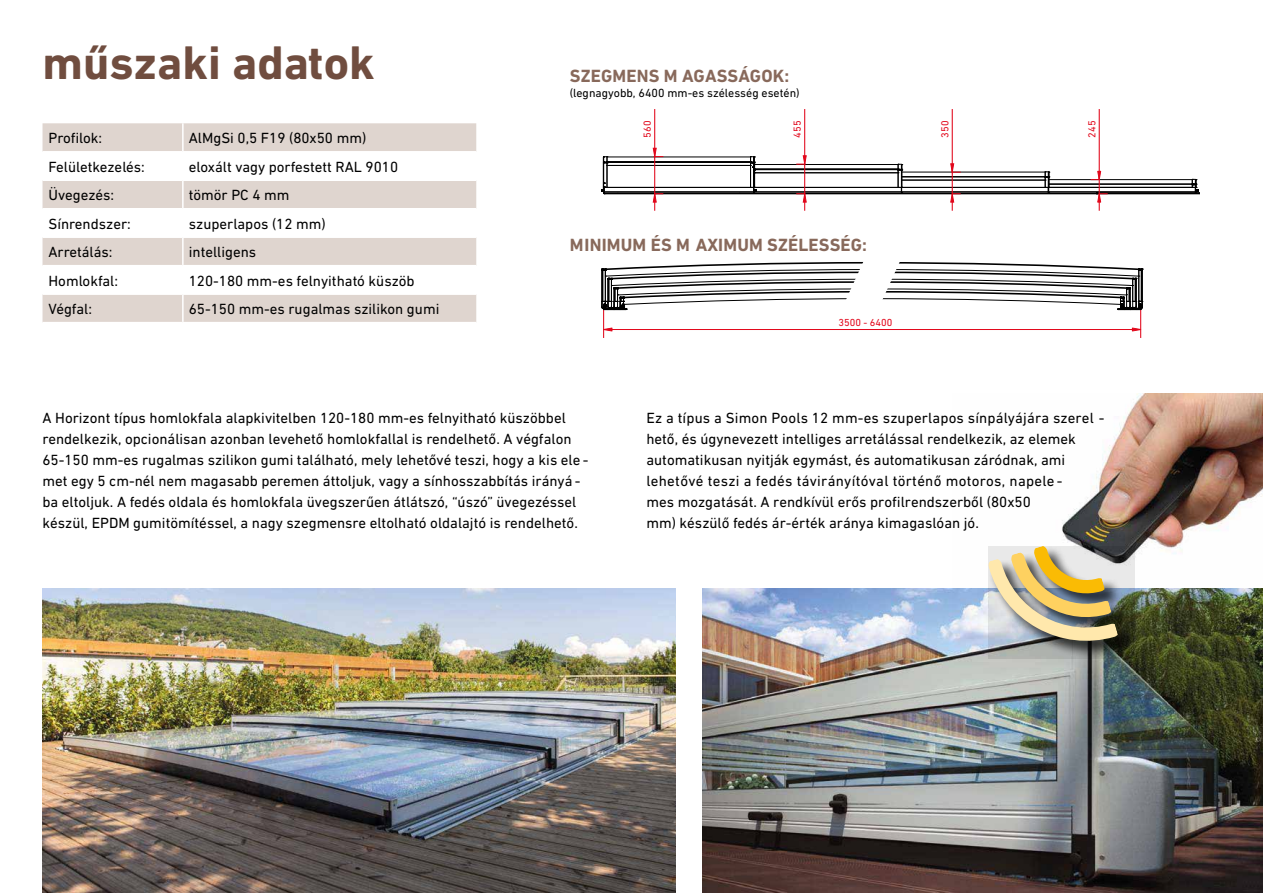
<style>
.page{position:relative;width:1263px;height:893px;background:#fff}
.page>*{position:absolute;margin:0;border:0;box-sizing:border-box;transform-origin:0 0}
.t1{font:700 48px "DIN Next LT Pro";color:#704d3f}
.t2{font:700 18px "DIN Next LT Pro";letter-spacing:.01em;color:#88695b}
.t3{font:15px/21px "DIN Next LT Pro";color:#000}
.t4{font:12px "DIN Next LT Pro";color:#000}
.t5{font:10.35px "DIN Next LT Pro";color:#e2071b}
</style>
<div class="page">
<img style="left:43px;top:589px;width:633px;height:304px">
<img style="left:702px;top:589px;width:561px;height:304px">
<hr style="left:607px;top:165px;width:143px;height:1px;background:#000">
<hr style="left:604px;top:187px;width:150px;height:1px;background:#000">
<hr style="left:604px;top:191px;width:150px;height:1px;background:#000">
<hr style="left:754px;top:187px;width:147px;height:1px;background:#000">
<hr style="left:754px;top:191px;width:147px;height:1px;background:#000">
<hr style="left:754px;top:172px;width:144px;height:1px;background:#000">
<hr style="left:754px;top:173px;width:144px;height:1px;background:#000">
<hr style="left:902px;top:180px;width:143px;height:1px;background:#000">
<hr style="left:902px;top:177px;width:143px;height:1px;background:#000">
<hr style="left:902px;top:176px;width:143px;height:1px;background:#000">
<hr style="left:902px;top:187px;width:146px;height:1px;background:#000">
<hr style="left:902px;top:191px;width:146px;height:1px;background:#000">
<hr style="left:604px;top:193px;width:493px;height:1px;background:#000">
<hr style="left:1097px;top:193px;width:102px;height:1px;background:#000">
<hr style="left:1097px;top:192px;width:102px;height:1px;background:#000">
<hr style="left:754px;top:192px;width:343px;height:1px;background:#000">
<hr style="left:1049px;top:191px;width:146px;height:1px;background:#000">
<hr style="left:1049px;top:187px;width:143px;height:1px;background:#000">
<hr style="left:1049px;top:184px;width:143px;height:1px;background:#000">
<hr style="left:902px;top:172px;width:143px;height:1px;background:#000">
<hr style="left:1049px;top:179px;width:143px;height:1px;background:#000">
<hr style="left:754px;top:164px;width:144px;height:1px;background:#000">
<svg style="left:898px;top:164px;width:5px;height:29px"></svg>
<hr style="left:754px;top:169px;width:144px;height:1px;background:#000">
<hr style="left:607px;top:162px;width:143px;height:1px;background:#000">
<svg style="left:1192px;top:179px;width:6px;height:14px"></svg>
<svg style="left:1045px;top:171px;width:5px;height:22px"></svg>
<hr style="left:607px;top:157px;width:143px;height:1px;background:#000">
<svg style="left:750px;top:156px;width:6px;height:37px"></svg>
<svg style="left:602px;top:156px;width:6px;height:38px"></svg>
<hr style="left:654px;top:109px;width:1px;height:48px;background:#e2071b">
<hr style="left:654px;top:157px;width:1px;height:53px;background:#e2071b">
<svg style="left:653px;top:148px;width:10px;height:10px"></svg>
<svg style="left:653px;top:192px;width:10px;height:10px"></svg>
<hr style="left:804px;top:109px;width:1px;height:55px;background:#e2071b">
<hr style="left:804px;top:164px;width:1px;height:46px;background:#e2071b">
<svg style="left:796px;top:155px;width:10px;height:11px"></svg>
<svg style="left:796px;top:192px;width:10px;height:10px"></svg>
<hr style="left:952px;top:109px;width:1px;height:63px;background:#e2071b">
<hr style="left:952px;top:167px;width:1px;height:43px;background:#e2071b">
<svg style="left:950px;top:163px;width:11px;height:11px"></svg>
<svg style="left:950px;top:192px;width:11px;height:10px"></svg>
<hr style="left:1099px;top:109px;width:1px;height:71px;background:#e2071b">
<hr style="left:1099px;top:177px;width:1px;height:33px;background:#e2071b">
<svg style="left:1091px;top:171px;width:10px;height:10px"></svg>
<svg style="left:1096px;top:192px;width:12px;height:10px"></svg>
<img style="left:952px;top:393px;width:311px;height:224px">
<svg style="left:988px;top:546px;width:146px;height:112px;background:#737870"></svg>
<img style="left:988px;top:546px;width:130px;height:98px">
<svg style="left:601px;top:262px;width:543px;height:76px"></svg>
<svg style="left:43px;top:123px;width:433px;height:199px;fill:#dfd5cf"></svg>
<hr style="left:182px;top:123px;width:2px;height:28px;background:#fff">
<hr style="left:43px;top:151px;width:140px;height:2px;background:#fff">
<hr style="left:183px;top:151px;width:293px;height:2px;background:#fff">
<hr style="left:182px;top:153px;width:2px;height:26px;background:#fff">
<hr style="left:43px;top:179px;width:140px;height:2px;background:#fff">
<hr style="left:183px;top:179px;width:293px;height:2px;background:#fff">
<hr style="left:182px;top:181px;width:2px;height:27px;background:#fff">
<hr style="left:43px;top:208px;width:140px;height:1px;background:#fff">
<hr style="left:183px;top:208px;width:293px;height:1px;background:#fff">
<hr style="left:182px;top:209px;width:2px;height:27px;background:#fff">
<hr style="left:43px;top:236px;width:140px;height:2px;background:#fff">
<hr style="left:183px;top:236px;width:293px;height:2px;background:#fff">
<hr style="left:182px;top:238px;width:2px;height:27px;background:#fff">
<hr style="left:43px;top:265px;width:140px;height:1px;background:#fff">
<hr style="left:183px;top:265px;width:293px;height:1px;background:#fff">
<hr style="left:182px;top:266px;width:2px;height:27px;background:#fff">
<hr style="left:43px;top:293px;width:140px;height:2px;background:#fff">
<hr style="left:183px;top:293px;width:293px;height:2px;background:#fff">
<hr style="left:182px;top:295px;width:2px;height:27px;background:#fff">
<h1 class="t1" style="left:43px;top:34px;width:334px">műszaki adatok</h1>
<p class="t3" style="left:49px;top:127px;width:55px">Profilok:</p>
<p class="t3" style="left:189px;top:127px;width:179px">AlMgSi 0,5 F19 (80x50 mm)</p>
<p class="t3" style="left:49px;top:156px;width:98px">Felületkezelés:</p>
<p class="t3" style="left:189px;top:156px;width:211px">eloxált vagy porfestett RAL 9010</p>
<p class="t3" style="left:49px;top:184px;width:67px">Üvegezés:</p>
<p class="t3" style="left:189px;top:184px;width:102px">tömör PC 4 mm</p>
<p class="t3" style="left:49px;top:213px;width:84px">Sínrendszer:</p>
<p class="t3" style="left:189px;top:213px;width:138px">szuperlapos (12 mm)</p>
<p class="t3" style="left:49px;top:241px;width:65px">Arretálás:</p>
<p class="t3" style="left:189px;top:241px;width:69px">intelligens</p>
<p class="t3" style="left:49px;top:270px;width:71px">Homlokfal:</p>
<p class="t3" style="left:189px;top:270px;width:227px">120-180 mm-es felnyitható küszöb</p>
<p class="t3" style="left:49px;top:298px;width:45px">Végfal:</p>
<p class="t3" style="left:189px;top:298px;width:252px">65-150 mm-es rugalmas szilikon gumi</p>
<p class="t2" style="left:570px;top:66px;width:221px">SZEGMENS M AGASSÁGOK:</p>
<p class="t4" style="left:570px;top:86px;width:231px">(legnagyobb, 6400 mm-es szélesség esetén)</p>
<p class="t5" style="left:641px;top:155px;width:36px;rotate:-90deg">560560</p>
<p class="t5" style="left:791px;top:155px;width:36px;rotate:-90deg">455455</p>
<p class="t5" style="left:939px;top:155px;width:36px;rotate:-90deg">350350</p>
<p class="t5" style="left:1086px;top:155px;width:36px;rotate:-90deg">245245</p>
<p class="t2" style="left:570px;top:234px;width:299px">MINIMUM ÉS M AXIMUM SZÉLESSÉG:</p>
<p class="t5" style="left:838px;top:316px;width:55px">3500 - 6400</p>
<p class="t3" style="left:43px;top:407px;width:548px">A Horizont típus homlokfala alapkivitelben 120-180 mm-es felnyitható küszöbbel rendelkezik, opcionálisan azonban levehető homlokfallal is rendelhető. A végfalon 65-150 mm-es rugalmas szilikon gumi található, mely lehetővé teszi, hogy a kis ele - met egy 5 cm-nél nem magasabb peremen áttoljuk, vagy a sínhosszabbítás irányá - ba eltoljuk. A fedés oldala és homlokfala üvegszerűen átlátszó, “úszó” üvegezéssel készül, EPDM gumitömítéssel, a nagy szegmensre eltolható oldalajtó is rendelhető.</p>
<p class="t3" style="left:646px;top:407px;width:459px">Ez a típus a Simon Pools 12 mm-es szuperlapos sínpályájára szerel - hető, és úgynevezett intelliges arretálással rendelkezik, az elemek automatikusan nyitják egymást, és automatikusan záródnak, ami lehetővé teszi a fedés távirányítóval történő motoros, napele-<br>mes mozgatását. A rendkívül erős profilrendszerből (80x50<br>mm) készülő fedés ár-érték aránya kimagaslóan jó.</p>
</div>
